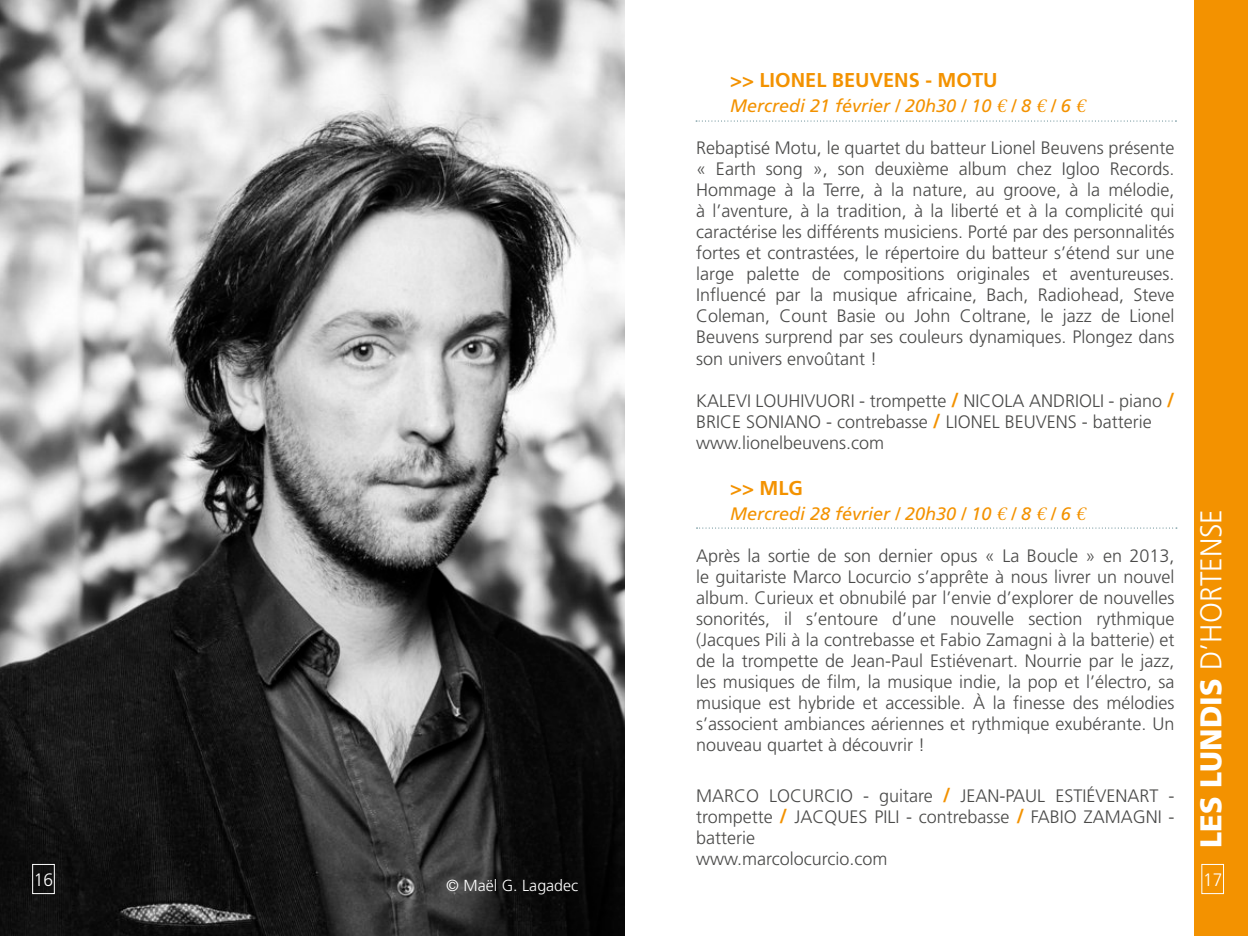
<style>
.page{position:relative;width:1248px;height:936px;background:#fff}
.page>*{position:absolute;margin:0;border:0;box-sizing:border-box;transform-origin:0 0}
.t1{font:300 30px "Frutiger";color:#fff;scale:.96 1}
.t2{font:700 20px "Frutiger";color:#f39200}
.t3{font:300 18px/21px "Frutiger";color:#4a4a49;text-align:justify}
.t4{font:italic 18px "Frutiger";color:#f39200}
.t5{font:300 18px "Frutiger";color:#fff;scale:.96 1}
.t6{font:300 16px "Frutiger";color:#fff}
.s1{font-family:"Garamond Premr Pro";font-size:20px}
.s2{font-weight:700;font-size:20px;color:#f39200}
.s3{font-weight:900}
</style>
<div class="page">
<img style="left:0;top:0;width:624px;height:935px">
<div style="left:1194px;top:0;width:53px;height:935px;background:#f39200"></div>
<div style="left:1201px;top:863px;width:22px;height:31px;border:1px solid #fff"></div>
<div style="left:32px;top:863px;width:23px;height:31px;border:1px solid #fff"></div>
<svg style="left:696px;top:120px;width:480px;height:1px"></svg>
<svg style="left:696px;top:527px;width:480px;height:1px"></svg>
<p class="t5" style="left:34px;top:869px;width:22px">16</p>
<p class="t6" style="left:446px;top:876px;width:133px">© Maël G. Lagadec</p>
<p class="t2" style="left:730px;top:68px;width:269px">&gt;&gt; LIONEL BEUVENS - MOTU</p>
<p class="t4" style="left:730px;top:95px;width:361px">Mercredi 21 février / 20h30 / 10 <span class="s1">€</span> / 8 <span class="s1">€</span> / 6 <span class="s1">€</span></p>
<p class="t3" style="left:696px;top:137px;width:480px">Rebaptisé Motu, le quartet du batteur Lionel Beuvens présente « Earth song », son deuxième album chez Igloo Records.<br>Hommage à la Terre, à la nature, au groove, à la mélodie, à l’aventure, à la tradition, à la liberté et à la complicité qui caractérise les différents musiciens. Porté par des personnalités fortes et contrastées, le répertoire du batteur s’étend sur une large palette de compositions originales et aventureuses.<br>Influencé par la musique africaine, Bach, Radiohead, Steve Coleman, Count Basie ou John Coltrane, le jazz de Lionel Beuvens surprend par ses couleurs dynamiques. Plongez dans son univers envoûtant !</p>
<p class="t3" style="left:696px;top:390px;width:480px;text-align:left">KALEVI LOUHIVUORI - trompette <span class="s2">/</span> NICOLA ANDRIOLI - piano <span class="s2">/<br></span>BRICE SONIANO - contrebasse <span class="s2">/</span> LIONEL BEUVENS - batterie www.lionelbeuvens.com</p>
<p class="t2" style="left:730px;top:476px;width:74px">&gt;&gt; MLG</p>
<p class="t4" style="left:730px;top:503px;width:361px">Mercredi 28 février / 20h30 / 10 <span class="s1">€</span> / 8 <span class="s1">€</span> / 6 <span class="s1">€</span></p>
<p class="t3" style="left:696px;top:545px;width:480px">Après la sortie de son dernier opus « La Boucle » en 2013, le guitariste Marco Locurcio s’apprête à nous livrer un nouvel album. Curieux et obnubilé par l’envie d’explorer de nouvelles sonorités, il s’entoure d’une nouvelle section rythmique (Jacques Pili à la contrebasse et Fabio Zamagni à la batterie) et de la trompette de Jean-Paul Estiévenart. Nourrie par le jazz, les musiques de film, la musique indie, la pop et l’électro, sa musique est hybride et accessible. À la finesse des mélodies s’associent ambiances aériennes et rythmique exubérante. Un nouveau quartet à découvrir !</p>
<p class="t3" style="left:696px;top:785px;width:480px;text-align:left">MARCO LOCURCIO - guitare <span class="s2">/</span> JEAN-PAUL ESTIÉVENART - trompette <span class="s2">/</span> JACQUES PILI - contrebasse <span class="s2">/</span> FABIO ZAMAGNI - batterie<br>www.marcolocurcio.com</p>
<h1 class="t1" style="left:1193px;top:848px;width:354px;rotate:-90deg"><span class="s3">LES LUNDIS</span> D’HORTENSE</h1>
<p class="t5" style="left:1202px;top:869px;width:22px">17</p>
</div>
